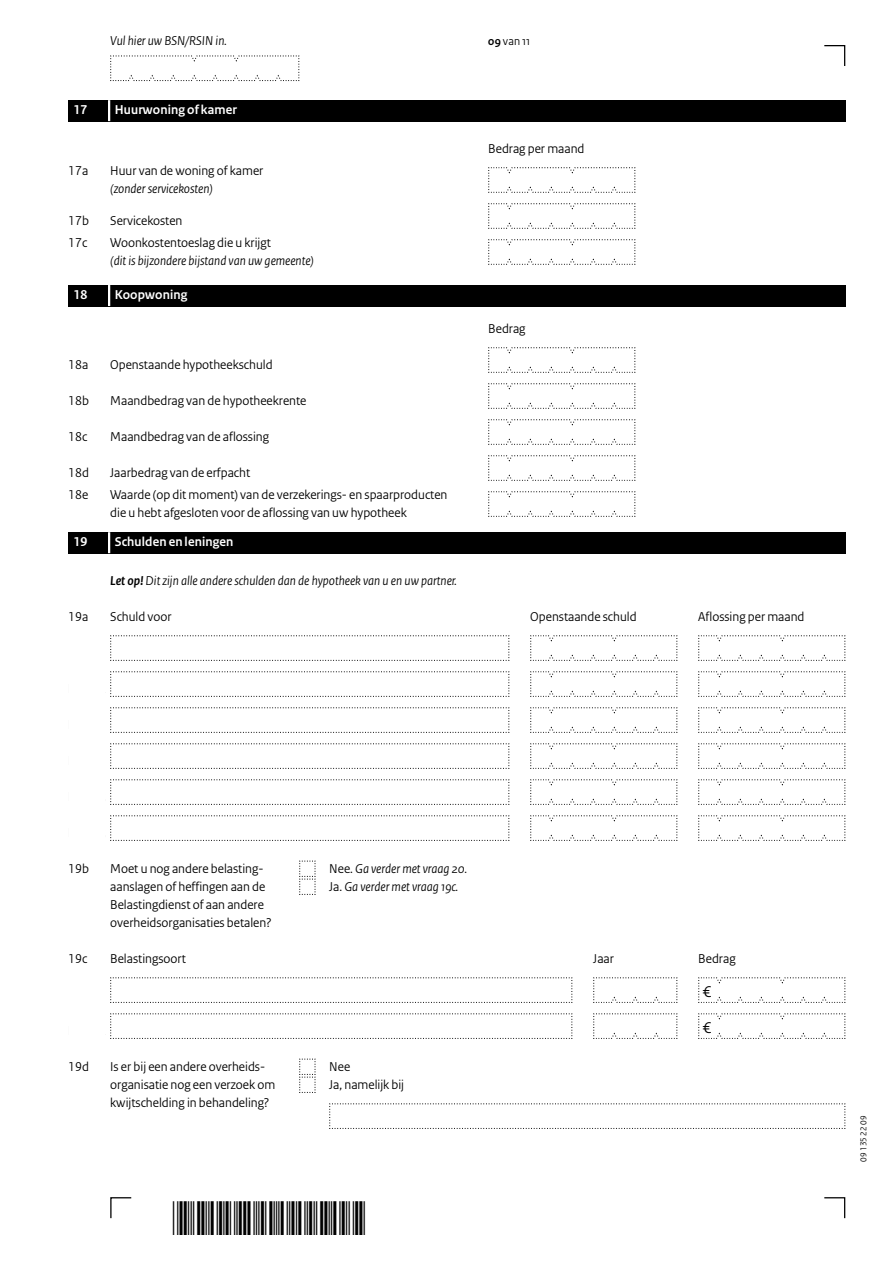
<style>
.page{position:relative;width:893px;height:1263px;background:#fff}
.page>*{position:absolute;margin:0;border:0;box-sizing:border-box;transform-origin:0 0}
.Veld{font:16.5px "Rijksoverheid Sans Heading";color:#000}
.Vraag_Nummer{font:13.5px/18px "Rijksoverheid Sans Heading";color:#000}
.Vraag_Nummer_12{font:13.5px/18px "Rijksoverheid Sans Heading";color:#000}
.Vraag_geen_inspring{font:13.5px "Rijksoverheid Sans Heading";color:#000}
.Vraag_Nummer-2{font:italic 13.5px/18px "Rijksoverheid Sans Heading";color:#000}
.Vraag{font:italic 13.5px "Rijksoverheid Sans Heading";color:#000}
.Vraag_geen_inspring-2{font:italic 13.5px "Rijksoverheid Sans Heading";color:#000}
.KOP_D_Nummer{font:700 13.5px "Rijksoverheid Sans Heading";letter-spacing:.01em;color:#fff}
.Vraag_Nummer_12-2{font:italic 13.5px "Rijksoverheid Sans Heading";color:#000}
.KOP_B_Nummer{font:700 13.5px "Rijksoverheid Sans Heading";letter-spacing:.01em;color:#fff}
.t1{font:12px "Rijksoverheid Sans Heading";color:#000}
.t2{font:9px "Rijksoverheid Sans Heading";color:#000}
.s1{font-weight:700}
.s2{font-style:italic}
.s3{font-style:normal}
</style>
<div class="page">
<svg style="left:824px;top:1197px;width:22px;height:22px"></svg>
<svg style="left:110px;top:1197px;width:22px;height:22px"></svg>
<svg style="left:824px;top:45px;width:22px;height:21px"></svg>
<svg style="left:488px;top:167px;width:148px;height:26px"></svg>
<svg style="left:488px;top:203px;width:148px;height:26px"></svg>
<svg style="left:488px;top:239px;width:148px;height:26px"></svg>
<svg style="left:488px;top:347px;width:148px;height:26px"></svg>
<svg style="left:488px;top:383px;width:148px;height:26px"></svg>
<svg style="left:488px;top:419px;width:148px;height:26px"></svg>
<svg style="left:488px;top:455px;width:148px;height:26px"></svg>
<svg style="left:488px;top:491px;width:148px;height:26px"></svg>
<svg style="left:110px;top:635px;width:400px;height:26px"></svg>
<svg style="left:110px;top:977px;width:463px;height:26px"></svg>
<svg style="left:110px;top:1013px;width:463px;height:26px"></svg>
<svg style="left:329px;top:1103px;width:517px;height:26px"></svg>
<svg style="left:110px;top:671px;width:400px;height:26px"></svg>
<svg style="left:110px;top:707px;width:400px;height:26px"></svg>
<svg style="left:110px;top:779px;width:400px;height:26px"></svg>
<svg style="left:110px;top:743px;width:400px;height:26px"></svg>
<svg style="left:110px;top:815px;width:400px;height:26px"></svg>
<svg style="left:530px;top:635px;width:148px;height:26px"></svg>
<svg style="left:530px;top:671px;width:148px;height:26px"></svg>
<svg style="left:530px;top:707px;width:148px;height:26px"></svg>
<svg style="left:530px;top:779px;width:148px;height:26px"></svg>
<svg style="left:530px;top:743px;width:148px;height:26px"></svg>
<svg style="left:530px;top:815px;width:148px;height:26px"></svg>
<svg style="left:698px;top:635px;width:148px;height:26px"></svg>
<svg style="left:698px;top:977px;width:148px;height:26px"></svg>
<svg style="left:698px;top:1013px;width:148px;height:26px"></svg>
<svg style="left:698px;top:671px;width:148px;height:26px"></svg>
<svg style="left:698px;top:707px;width:148px;height:26px"></svg>
<svg style="left:698px;top:779px;width:148px;height:26px"></svg>
<svg style="left:698px;top:743px;width:148px;height:26px"></svg>
<svg style="left:698px;top:815px;width:148px;height:26px"></svg>
<svg style="left:299px;top:860px;width:17px;height:35px"></svg>
<svg style="left:299px;top:1058px;width:17px;height:35px"></svg>
<svg style="left:593px;top:977px;width:85px;height:26px"></svg>
<svg style="left:593px;top:1013px;width:85px;height:26px"></svg>
<svg style="left:110px;top:55px;width:190px;height:26px"></svg>
<div style="left:68px;top:100px;width:777px;height:21px;background:#000"></div>
<hr style="left:108px;top:100px;width:2px;height:21px;background:#fff">
<div style="left:68px;top:285px;width:777px;height:21px;background:#000"></div>
<hr style="left:108px;top:285px;width:2px;height:21px;background:#fff">
<div style="left:68px;top:532px;width:777px;height:21px;background:#000"></div>
<hr style="left:108px;top:532px;width:2px;height:21px;background:#fff">
<p class="Vraag_geen_inspring-2" style="left:110px;top:33px;width:118px">Vul hier uw BSN/RSIN in.</p>
<p class="t1" style="left:488px;top:34px;width:43px"><span class="s1">09</span> van 11</p>
<h2 class="KOP_D_Nummer" style="left:74px;top:102px;width:15px">17</h2>
<h2 class="KOP_D_Nummer" style="left:115px;top:102px;width:124px">Huurwoning of kamer</h2>
<p class="Vraag_Nummer_12" style="left:68px;top:162px;width:22px">17a</p>
<p class="Vraag_Nummer_12" style="left:110px;top:162px;width:155px">Huur van de woning of kamer <span class="s2">(zonder servicekosten)</span></p>
<p class="Vraag_Nummer" style="left:68px;top:212px;width:22px">17b</p>
<p class="Vraag_Nummer" style="left:110px;top:212px;width:74px">Servicekosten</p>
<p class="Vraag_Nummer" style="left:68px;top:234px;width:21px">17c</p>
<p class="Vraag_Nummer-2" style="left:110px;top:234px;width:205px"><span class="s3">Woonkostentoeslag die u krijgt<br></span>(dit is bijzondere bijstand van uw gemeente)</p>
<h2 class="KOP_B_Nummer" style="left:74px;top:287px;width:15px">18</h2>
<h2 class="KOP_B_Nummer" style="left:115px;top:287px;width:74px">Koopwoning</h2>
<p class="Vraag_Nummer" style="left:68px;top:356px;width:22px">18a</p>
<p class="Vraag_Nummer" style="left:110px;top:356px;width:164px">Openstaande hypotheekschuld</p>
<p class="Vraag_Nummer" style="left:68px;top:392px;width:22px">18b</p>
<p class="Vraag_Nummer" style="left:110px;top:392px;width:198px">Maandbedrag van de hypotheekrente</p>
<p class="Vraag_Nummer" style="left:68px;top:428px;width:21px">18c</p>
<p class="Vraag_Nummer" style="left:110px;top:428px;width:160px">Maandbedrag van de aflossing</p>
<p class="Vraag_Nummer" style="left:68px;top:464px;width:22px">18d</p>
<p class="Vraag_Nummer" style="left:110px;top:464px;width:141px">Jaarbedrag van de erfpacht</p>
<p class="Vraag_Nummer_12" style="left:68px;top:486px;width:22px">18e</p>
<p class="Vraag_Nummer_12" style="left:110px;top:486px;width:339px">Waarde (op dit moment) van de verzekerings- en spaarproducten die u hebt afgesloten voor de aflossing van uw hypotheek</p>
<h2 class="KOP_D_Nummer" style="left:74px;top:534px;width:15px">19</h2>
<h2 class="KOP_D_Nummer" style="left:115px;top:534px;width:120px">Schulden en leningen</h2>
<p class="Vraag" style="left:110px;top:573px;width:348px"><span class="s1">Let op!</span> Dit zijn alle andere schulden dan de hypotheek van u en uw partner.</p>
<p class="Vraag_Nummer" style="left:68px;top:608px;width:22px">19a</p>
<p class="Vraag_Nummer" style="left:110px;top:608px;width:63px">Schuld voor</p>
<p class="Vraag_geen_inspring" style="left:488px;top:141px;width:98px">Bedrag per maand</p>
<p class="Vraag_geen_inspring" style="left:488px;top:321px;width:39px">Bedrag</p>
<p class="Vraag_geen_inspring" style="left:530px;top:609px;width:108px">Openstaande schuld</p>
<p class="Vraag_geen_inspring" style="left:698px;top:609px;width:108px">Aflossing per maand</p>
<p class="Vraag_Nummer" style="left:68px;top:860px;width:22px">19b</p>
<p class="Vraag_Nummer" style="left:110px;top:860px;width:163px">Moet u nog andere belasting&shy;aanslagen of heffingen aan de<br>Belastingdienst of aan andere overheidsorganisaties betalen?</p>
<p class="Vraag_Nummer" style="left:68px;top:950px;width:21px">19c</p>
<p class="Vraag_Nummer" style="left:110px;top:950px;width:77px">Belastingsoort</p>
<p class="Vraag_Nummer" style="left:68px;top:1058px;width:22px">19d</p>
<p class="Vraag_Nummer" style="left:110px;top:1058px;width:166px">Is er bij een andere overheids&shy;organisatie nog een verzoek om kwijtschelding in behandeling?</p>
<p class="Vraag_Nummer_12-2" style="left:329px;top:861px;width:139px"><span class="s3">Nee.</span> Ga verder met vraag 20.</p>
<p class="Vraag_geen_inspring-2" style="left:329px;top:879px;width:130px"><span class="s3">Ja.</span> Ga verder met vraag 19c.</p>
<p class="Vraag_Nummer_12" style="left:329px;top:1058px;width:22px">Nee</p>
<p class="Vraag_geen_inspring" style="left:329px;top:1077px;width:76px">Ja, namelijk bij</p>
<p class="Vraag_geen_inspring" style="left:593px;top:951px;width:22px">Jaar</p>
<p class="Vraag_geen_inspring" style="left:698px;top:951px;width:39px">Bedrag</p>
<p class="Veld" style="left:703px;top:982px;width:10px">€</p>
<p class="Veld" style="left:703px;top:1018px;width:10px">€</p>
<p class="t2" style="left:858px;top:1161px;width:47px;rotate:-90deg">09 135 22 09</p>
</div>
